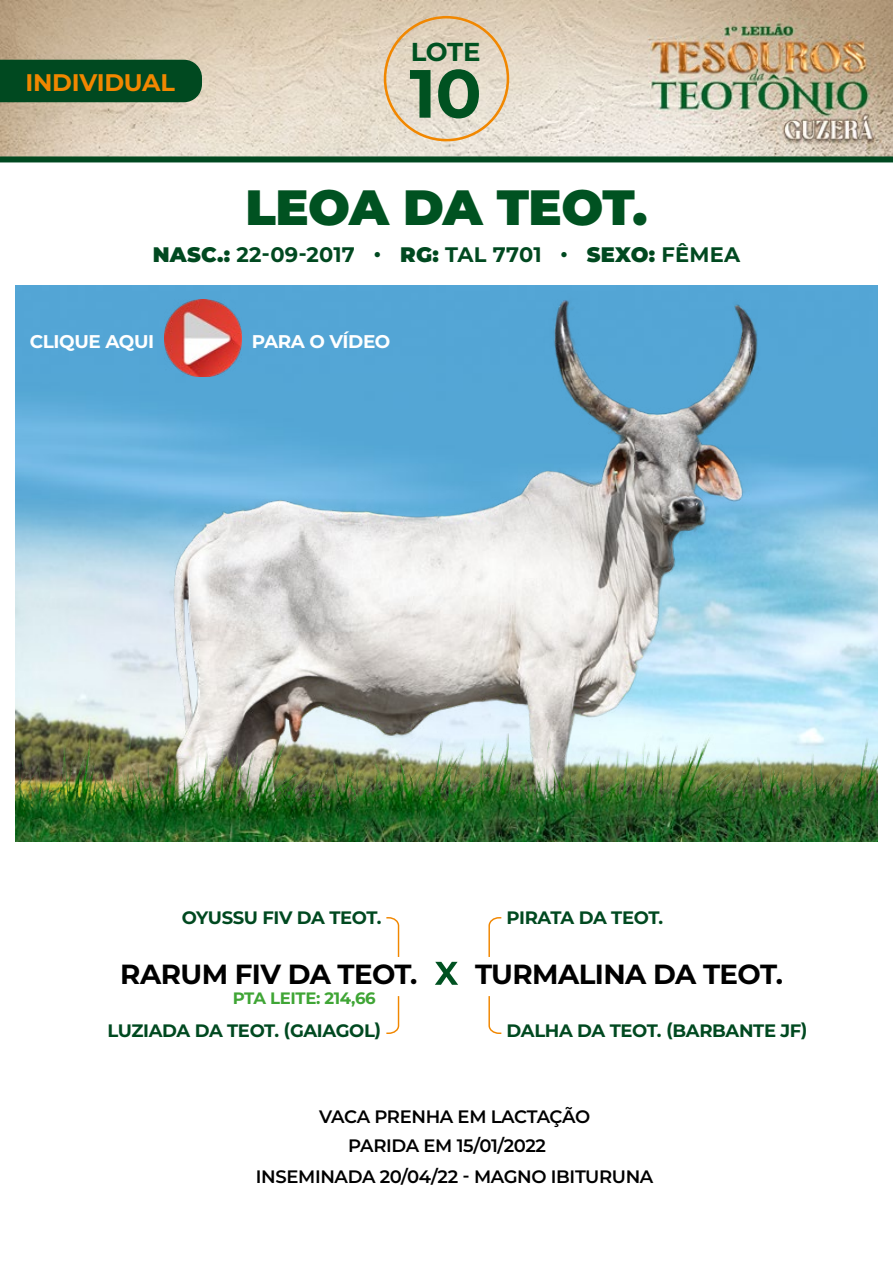
<style>
.page{position:relative;width:893px;height:1263px;background:#fff}
.page>*{position:absolute;margin:0;border:0;box-sizing:border-box;transform-origin:0 0}
.t1{font:700 68.1px "Montserrat";color:#005221}
.t2{font:900 49.5px "Montserrat";letter-spacing:-.01em;color:#005221}
.t3{font:700 27.6px "Montserrat";letter-spacing:-.02em;color:#000}
.t4{font:700 25.95px "Montserrat";color:#005221}
.t5{font:700 24px "Montserrat";letter-spacing:-.01em;color:#f18700}
.t6{font:700 21px "Montserrat";letter-spacing:.01em;color:#004920}
.t7{font:700 18.45px "Montserrat";letter-spacing:-.02em;color:#fff}
.t8{font:700 18px "Montserrat";letter-spacing:-.02em;color:#004920}
.t9{font:600 18px "Montserrat";letter-spacing:-.02em;color:#000}
.t10{font:700 16.5px "Montserrat";letter-spacing:-.02em;color:#3fa535}
.s1{font-weight:900}
</style>
<div class="page">
<img style="left:16px;top:285px;width:861px;height:437px">
<img style="left:0;top:0;width:893px;height:156px">
<img style="left:157px;top:292px;width:609px;height:430px">
<img style="left:16px;top:722px;width:861px;height:120px">
<div style="left:0;top:60px;width:202px;height:42px;background:#004920"></div>
<svg style="left:435px;top:962px;width:23px;height:23px"></svg>
<svg style="left:386px;top:917px;width:14px;height:40px"></svg>
<svg style="left:386px;top:996px;width:14px;height:38px"></svg>
<svg style="left:488px;top:917px;width:14px;height:40px"></svg>
<svg style="left:488px;top:996px;width:14px;height:38px"></svg>
<div style="left:384px;top:16px;width:125px;height:125px;border:3px solid #f18700;border-radius:50%"></div>
<div style="left:0;top:156px;width:893px;height:6px;background:#004920"></div>
<img style="left:165px;top:300px;width:77px;height:77px">
<h3 class="t4" style="left:411px;top:33px;width:71px">LOTE</h3>
<h3 class="t5" style="left:26px;top:65px;width:151px">INDIVIDUAL</h3>
<h1 class="t1" style="left:409px;top:44px;width:74px">10</h1>
<h2 class="t2" style="left:245px;top:171px;width:404px">LEOA DA TEOT.</h2>
<p class="t6" style="left:153px;top:239px;width:589px"><span class="s1">NASC.:</span> 22-09-2017 • <span class="s1">RG:</span> TAL 7701 • <span class="s1">SEXO:</span> FÊMEA</p>
<p class="t7" style="left:30px;top:328px;width:126px">CLIQUE AQUI</p>
<p class="t7" style="left:252px;top:328px;width:140px">PARA O VÍDEO</p>
<p class="t8" style="left:182px;top:904px;width:201px">OYUSSU FIV DA TEOT.</p>
<p class="t8" style="left:507px;top:904px;width:158px">PIRATA DA TEOT.</p>
<h3 class="t3" style="left:120px;top:954px;width:299px">RARUM FIV DA TEOT.</h3>
<h3 class="t3" style="left:475px;top:954px;width:309px">TURMALINA DA TEOT.</h3>
<p class="t10" style="left:233px;top:986px;width:144px">PTA LEITE: 214,66</p>
<p class="t8" style="left:107px;top:1017px;width:276px">LUZIADA DA TEOT. (GAIAGOL)</p>
<p class="t8" style="left:507px;top:1017px;width:303px">DALHA DA TEOT. (BARBANTE JF)</p>
<p class="t9" style="left:319px;top:1104px;width:272px">VACA PRENHA EM LACTAÇÃO</p>
<p class="t9" style="left:348px;top:1132px;width:199px">PARIDA EM 15/01/2022</p>
<p class="t9" style="left:256px;top:1164px;width:399px">INSEMINADA 20/04/22 - MAGNO IBITURUNA</p>
</div>
